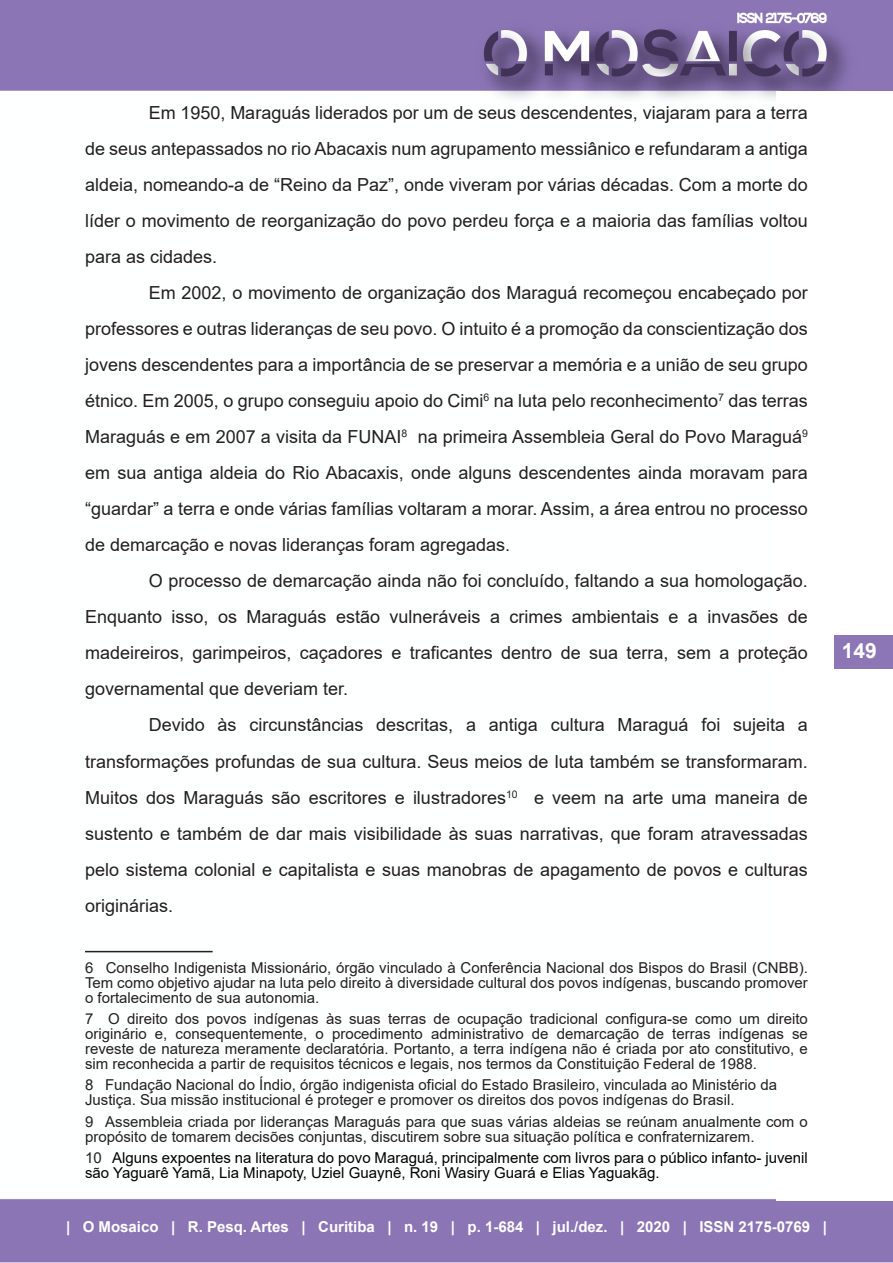
<style>
.page{position:relative;width:893px;height:1263px;background:#fff}
.page>*{position:absolute;margin:0;border:0;box-sizing:border-box;transform-origin:0 0}
.t1{font:700 21px "Arial";color:#fff}
.Corpo{font:18px/36px "Arial";color:#231f20;text-align:justify}
.nota_rodape{font:15px/15px "Arial";color:#231f20;text-align:justify}
.nota_rodape-2{font:15px/15px "Arial";color:#000}
.t2{font:700 15px "Arial";color:#fff}
.s1{color:#231f20}
</style>
<div class="page">
<img style="left:0;top:0;width:893px;height:1263px">
<div style="left:777px;top:92px;width:116px;height:1109px;background:#fff"></div>
<div style="left:834px;top:635px;width:59px;height:33px;background:#8d76b5"></div>
<hr style="left:85px;top:951px;width:128px;height:1px;background:#231f20">
<p class="Corpo" style="left:85px;top:95px;width:724px;text-indent:64px">Em 1950, Maraguás liderados por um de seus descendentes, viajaram para a terra de seus antepassados no rio Abacaxis num agrupamento messiânico e refundaram a antiga aldeia, nomeando-a de “Reino da Paz”, onde viveram por várias décadas. Com a morte do líder o movimento de reorganização do povo perdeu força e a maioria das famílias voltou para as cidades.</p>
<p class="Corpo" style="left:85px;top:275px;width:724px;text-indent:64px">Em 2002, o movimento de organização dos Maraguá recomeçou encabeçado por professores e outras lideranças de seu povo. O intuito é a promoção da conscientização dos jovens descendentes para a importância de se preservar a memória e a união de seu grupo étnico. Em 2005, o grupo conseguiu apoio do Cimi<sup>6</sup> na luta pelo reconhecimento<sup>7</sup> das terras Maraguás e em 2007 a visita da FUNAI<sup>8</sup> na primeira Assembleia Geral do Povo Maraguá<sup>9 </sup>em sua antiga aldeia do Rio Abacaxis, onde alguns descendentes ainda moravam para “guardar” a terra e onde várias famílias voltaram a morar. Assim, a área entrou no processo de demarcação e novas lideranças foram agregadas.</p>
<p class="Corpo" style="left:85px;top:563px;width:724px;text-indent:64px">O processo de demarcação ainda não foi concluído, faltando a sua homologação.<br>Enquanto isso, os Maraguás estão vulneráveis a crimes ambientais e a invasões de madeireiros, garimpeiros, caçadores e traficantes dentro de sua terra, sem a proteção governamental que deveriam ter.</p>
<p class="Corpo" style="left:85px;top:707px;width:724px;text-indent:64px">Devido às circunstâncias descritas, a antiga cultura Maraguá foi sujeita a transformações profundas de sua cultura. Seus meios de luta também se transformaram.<br>Muitos dos Maraguás são escritores e ilustradores<sup>10</sup> e veem na arte uma maneira de sustento e também de dar mais visibilidade às suas narrativas, que foram atravessadas pelo sistema colonial e capitalista e suas manobras de apagamento de povos e culturas originárias.</p>
<p class="t1" style="left:842px;top:636px;width:37px">149</p>
<p class="nota_rodape" style="left:85px;top:960px;width:724px">6 Conselho Indigenista Missionário, órgão vinculado à Conferência Nacional dos Bispos do Brasil (CNBB).<br>Tem como objetivo ajudar na luta pelo direito à diversidade cultural dos povos indígenas, buscando promover o fortalecimento de sua autonomia.</p>
<p class="nota_rodape" style="left:85px;top:1011px;width:724px">7 O direito dos povos indígenas às suas terras de ocupação tradicional configura-se como um direito originário e, consequentemente, o procedimento administrativo de demarcação de terras indígenas se reveste de natureza meramente declaratória. Portanto, a terra indígena não é criada por ato constitutivo, e sim reconhecida a partir de requisitos técnicos e legais, nos termos da Constituição Federal de 1988.</p>
<p class="nota_rodape" style="left:85px;top:1077px;width:693px">8 Fundação Nacional do Índio, órgão indigenista oficial do Estado Brasileiro, vinculada ao Ministério da</p>
<p class="nota_rodape" style="left:85px;top:1092px;width:651px">Justiça. Sua missão institucional é proteger e promover os direitos dos povos indígenas do Brasil.</p>
<p class="nota_rodape" style="left:85px;top:1114px;width:724px">9 Assembleia criada por lideranças Maraguás para que suas várias aldeias se reúnam anualmente com o propósito de tomarem decisões conjuntas, discutirem sobre sua situação política e confraternizarem.</p>
<p class="nota_rodape-2" style="left:85px;top:1150px;width:724px"><span class="s1">10</span> Alguns expoentes na literatura do povo Maraguá, principalmente com livros para o público infanto- juvenil são Yaguarê Yamã, Lia Minapoty, Uziel Guaynê, Roni Wasiry Guará e Elias Yaguakãg.</p>
<p class="t2" style="left:66px;top:1216px;width:762px">| O Mosaico | R. Pesq. Artes | Curitiba | n. 19 | p. 1-684 | jul./dez. | 2020 | ISSN 2175-0769 |</p>
</div>
